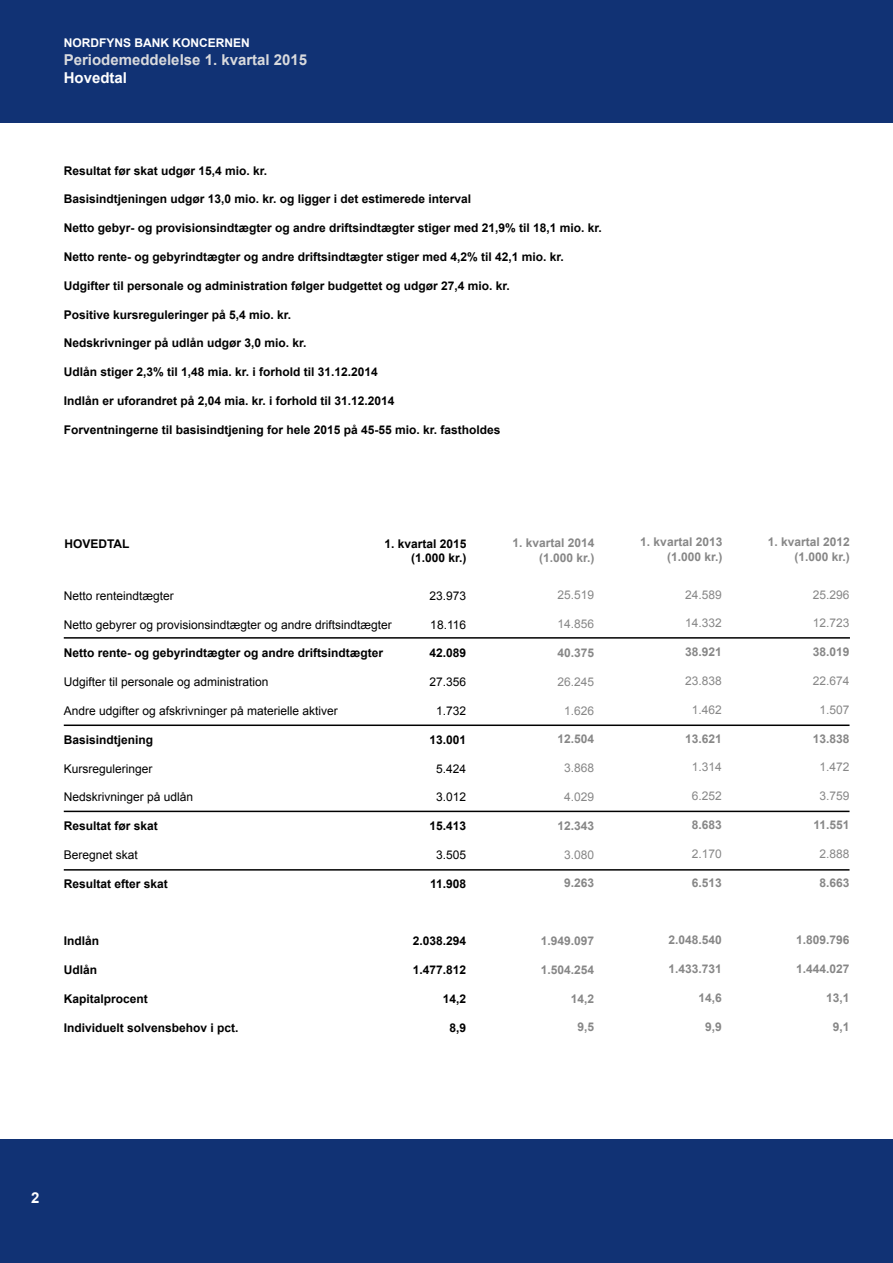
<style>
.page{position:relative;width:893px;height:1263px;background:#fff}
.page>*{position:absolute;margin:0;border:0;box-sizing:border-box;transform-origin:0 0}
.t1{font:700 15px "Arial";color:#d9dadd}
.t2{font:700 15px "Arial";color:#fff}
.t3{font:700 12px/14.4px "Arial";color:#000;text-align:right}
.t4{font:12px "Arial";color:#000}
.t5{font:700 12px/14.4px "Arial";color:#878787;text-align:right}
.t6{font:12px "Arial";color:#878787}
.t7{font:700 12px "Arial";color:#fff}
</style>
<div class="page">
<div style="left:0;top:0;width:893px;height:123px;background:#113274"></div>
<div style="left:0;top:1139px;width:893px;height:124px;background:#113274"></div>
<hr style="left:64px;top:637px;width:786px;height:2px;background:#000">
<hr style="left:64px;top:724px;width:785px;height:2px;background:#000">
<hr style="left:64px;top:811px;width:785px;height:1px;background:#000">
<hr style="left:64px;top:869px;width:785px;height:2px;background:#000">
<p class="t7" style="left:64px;top:35px;width:187px">NORDFYNS BANK KONCERNEN</p>
<p class="t1" style="left:64px;top:50px;width:245px">Periodemeddelelse 1. kvartal 2015</p>
<p class="t2" style="left:64px;top:68px;width:65px">Hovedtal</p>
<p class="t3" style="left:64px;top:164px;width:205px">Resultat før skat udgør 15,4 mio. kr.</p>
<p class="t3" style="left:64px;top:192px;width:409px">Basisindtjeningen udgør 13,0 mio. kr. og ligger i det estimerede interval</p>
<p class="t3" style="left:64px;top:221px;width:540px">Netto gebyr- og provisionsindtægter og andre driftsindtægter stiger med 21,9% til 18,1 mio. kr.</p>
<p class="t3" style="left:64px;top:250px;width:502px">Netto rente- og gebyrindtægter og andre driftsindtægter stiger med 4,2% til 42,1 mio. kr.</p>
<p class="t3" style="left:64px;top:279px;width:448px">Udgifter til personale og administration følger budgettet og udgør 27,4 mio. kr.</p>
<p class="t3" style="left:64px;top:308px;width:229px">Positive kursreguleringer på 5,4 mio. kr.</p>
<p class="t3" style="left:64px;top:336px;width:244px">Nedskrivninger på udlån udgør 3,0 mio. kr.</p>
<p class="t3" style="left:64px;top:365px;width:316px">Udlån stiger 2,3% til 1,48 mia. kr. i forhold til 31.12.2014</p>
<p class="t3" style="left:64px;top:394px;width:332px">Indlån er uforandret på 2,04 mia. kr. i forhold til 31.12.2014</p>
<p class="t3" style="left:64px;top:423px;width:438px">Forventningerne til basisindtjening for hele 2015 på 45-55 mio. kr. fastholdes</p>
<p class="t3" style="left:64px;top:537px;width:67px">HOVEDTAL</p>
<p class="t3" style="left:384px;top:537px;width:84px">1. kvartal 2015 (1.000 kr.)</p>
<p class="t5" style="left:512px;top:536px;width:84px">1. kvartal 2014 (1.000 kr.)</p>
<p class="t4" style="left:64px;top:588px;width:112px">Netto renteindtægter</p>
<p class="t4" style="left:64px;top:616px;width:330px">Netto gebyrer og provisionsindtægter og andre driftsindtægter</p>
<p class="t3" style="left:64px;top:646px;width:321px">Netto rente- og gebyrindtægter og andre driftsindtægter</p>
<p class="t4" style="left:64px;top:674px;width:206px">Udgifter til personale og administration</p>
<p class="t4" style="left:64px;top:703px;width:276px">Andre udgifter og afskrivninger på materielle aktiver</p>
<p class="t3" style="left:64px;top:733px;width:91px">Basisindtjening</p>
<p class="t4" style="left:64px;top:760px;width:90px">Kursreguleringer</p>
<p class="t4" style="left:64px;top:789px;width:131px">Nedskrivninger på udlån</p>
<p class="t3" style="left:64px;top:819px;width:96px">Resultat før skat</p>
<p class="t4" style="left:64px;top:847px;width:76px">Beregnet skat</p>
<p class="t3" style="left:64px;top:877px;width:106px">Resultat efter skat</p>
<p class="t3" style="left:64px;top:934px;width:37px">Indlån</p>
<p class="t3" style="left:64px;top:963px;width:35px">Udlån</p>
<p class="t3" style="left:64px;top:992px;width:86px">Kapitalprocent</p>
<p class="t3" style="left:64px;top:1021px;width:176px">Individuelt solvensbehov i pct.</p>
<p class="t4" style="left:429px;top:588px;width:38px">23.973</p>
<p class="t4" style="left:430px;top:616px;width:37px">18.116</p>
<p class="t3" style="left:429px;top:646px;width:38px">42.089</p>
<p class="t4" style="left:429px;top:674px;width:38px">27.356</p>
<p class="t4" style="left:436px;top:703px;width:32px">1.732</p>
<p class="t3" style="left:429px;top:733px;width:38px">13.001</p>
<p class="t4" style="left:436px;top:760px;width:32px">5.424</p>
<p class="t4" style="left:436px;top:789px;width:32px">3.012</p>
<p class="t3" style="left:429px;top:819px;width:38px">15.413</p>
<p class="t4" style="left:436px;top:847px;width:32px">3.505</p>
<p class="t3" style="left:430px;top:877px;width:38px">11.908</p>
<p class="t3" style="left:413px;top:934px;width:55px">2.038.294</p>
<p class="t3" style="left:413px;top:963px;width:55px">1.477.812</p>
<p class="t3" style="left:443px;top:992px;width:25px">14,2</p>
<p class="t3" style="left:449px;top:1021px;width:18px">8,9</p>
<p class="t6" style="left:557px;top:587px;width:38px">25.519</p>
<p class="t6" style="left:557px;top:616px;width:38px">14.856</p>
<p class="t5" style="left:557px;top:646px;width:38px">40.375</p>
<p class="t6" style="left:557px;top:674px;width:38px">26.245</p>
<p class="t6" style="left:564px;top:702px;width:32px">1.626</p>
<p class="t5" style="left:557px;top:732px;width:38px">12.504</p>
<p class="t6" style="left:564px;top:760px;width:32px">3.868</p>
<p class="t6" style="left:564px;top:789px;width:32px">4.029</p>
<p class="t5" style="left:557px;top:819px;width:38px">12.343</p>
<p class="t6" style="left:564px;top:846px;width:32px">3.080</p>
<p class="t5" style="left:564px;top:876px;width:32px">9.263</p>
<p class="t5" style="left:541px;top:934px;width:55px">1.949.097</p>
<p class="t5" style="left:541px;top:963px;width:55px">1.504.254</p>
<p class="t5" style="left:571px;top:992px;width:25px">14,2</p>
<p class="t5" style="left:577px;top:1020px;width:18px">9,5</p>
<p class="t5" style="left:640px;top:535px;width:84px">1. kvartal 2013 (1.000 kr.)</p>
<p class="t5" style="left:768px;top:535px;width:84px">1. kvartal 2012 (1.000 kr.)</p>
<p class="t6" style="left:685px;top:586px;width:38px">24.589</p>
<p class="t6" style="left:685px;top:615px;width:38px">14.332</p>
<p class="t5" style="left:685px;top:645px;width:38px">38.921</p>
<p class="t6" style="left:685px;top:673px;width:38px">23.838</p>
<p class="t6" style="left:692px;top:702px;width:32px">1.462</p>
<p class="t5" style="left:685px;top:731px;width:38px">13.621</p>
<p class="t6" style="left:692px;top:759px;width:32px">1.314</p>
<p class="t6" style="left:692px;top:788px;width:32px">6.252</p>
<p class="t5" style="left:692px;top:818px;width:32px">8.683</p>
<p class="t6" style="left:692px;top:846px;width:32px">2.170</p>
<p class="t5" style="left:692px;top:875px;width:32px">6.513</p>
<p class="t5" style="left:669px;top:933px;width:55px">2.048.540</p>
<p class="t5" style="left:669px;top:962px;width:55px">1.433.731</p>
<p class="t5" style="left:699px;top:991px;width:25px">14,6</p>
<p class="t5" style="left:705px;top:1019px;width:18px">9,9</p>
<p class="t6" style="left:813px;top:586px;width:38px">25.296</p>
<p class="t6" style="left:813px;top:615px;width:38px">12.723</p>
<p class="t5" style="left:813px;top:645px;width:38px">38.019</p>
<p class="t6" style="left:813px;top:673px;width:38px">22.674</p>
<p class="t6" style="left:819px;top:702px;width:32px">1.507</p>
<p class="t5" style="left:813px;top:731px;width:38px">13.838</p>
<p class="t6" style="left:819px;top:759px;width:32px">1.472</p>
<p class="t6" style="left:819px;top:788px;width:32px">3.759</p>
<p class="t5" style="left:813px;top:818px;width:38px">11.551</p>
<p class="t6" style="left:819px;top:846px;width:32px">2.888</p>
<p class="t5" style="left:819px;top:875px;width:32px">8.663</p>
<p class="t5" style="left:796px;top:933px;width:55px">1.809.796</p>
<p class="t5" style="left:796px;top:962px;width:55px">1.444.027</p>
<p class="t5" style="left:826px;top:991px;width:25px">13,1</p>
<p class="t5" style="left:833px;top:1019px;width:18px">9,1</p>
<p class="t2" style="left:31px;top:1188px;width:10px">2</p>
</div>
